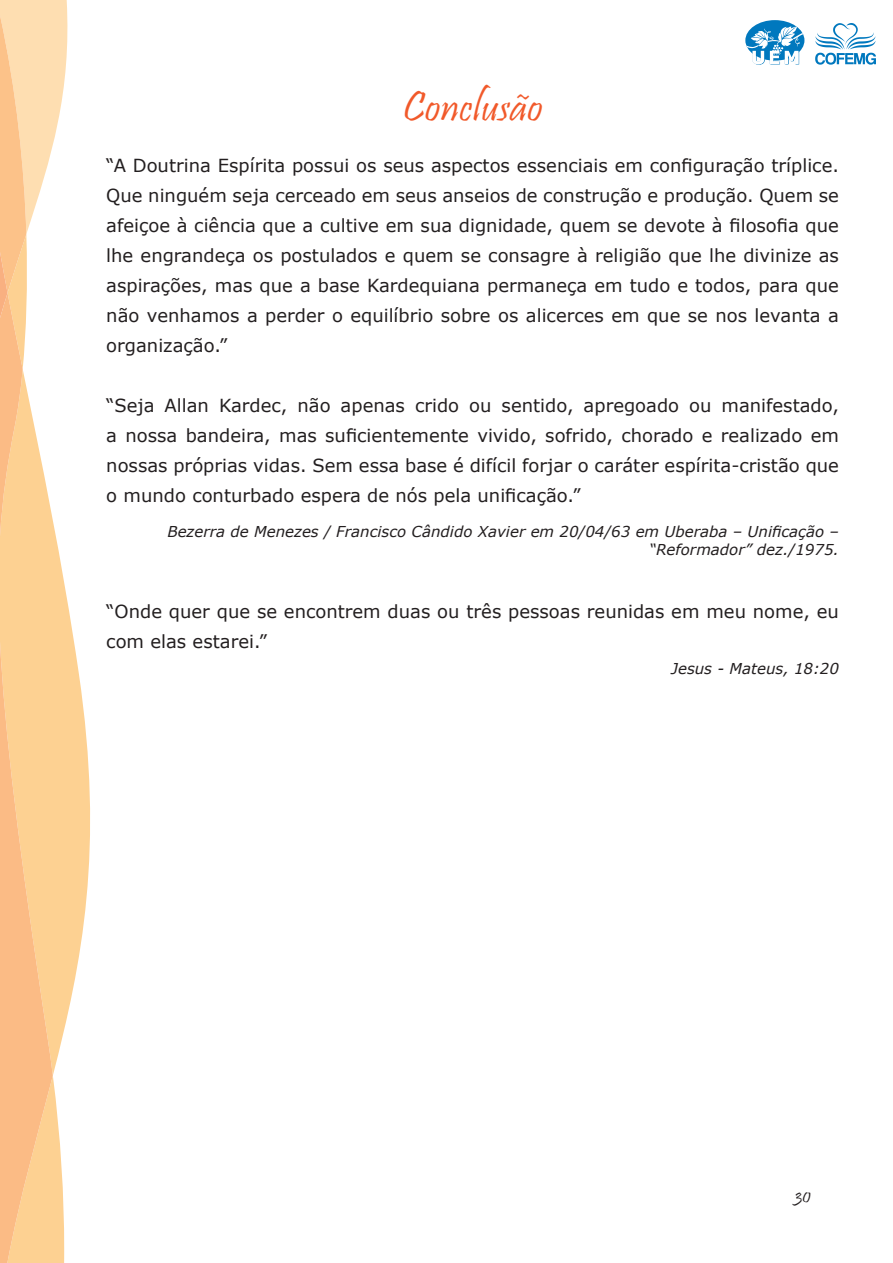
<style>
.page{position:relative;width:893px;height:1263px;background:#fff}
.page>*{position:absolute;margin:0;border:0;box-sizing:border-box;transform-origin:0 0}
.t1{font:43.5px "Pristina";letter-spacing:.01em;color:#f1592a}
.t2{font:19.5px "Pristina";color:#231f20}
.t3{font:18px/30px "Verdana";color:#231f20;text-align:justify}
.t4{font:italic 15px/18px "Verdana";color:#231f20;text-align:right}
</style>
<div class="page">
<svg style="left:64px;top:582px;width:26px;height:448px;fill:#fdd192"></svg>
<svg style="left:53px;top:522px;width:11px;height:741px;background:#fdd7a2"></svg>
<svg style="left:0;top:318px;width:53px;height:945px;background:#fccc95"></svg>
<svg style="left:0;top:0;width:67px;height:318px"></svg>
<svg style="left:815px;top:23px;width:61px;height:42px"></svg>
<svg style="left:745px;top:20px;width:59px;height:45px"></svg>
<h1 class="t1" style="left:403px;top:83px;width:141px">Conclusão</h1>
<p class="t3" style="left:106px;top:150px;width:734px">“A Doutrina Espírita possui os seus aspectos essenciais em configuração tríplice.<br>Que ninguém seja cerceado em seus anseios de construção e produção. Quem se afeiçoe à ciência que a cultive em sua dignidade, quem se devote à filosofia que lhe engrandeça os postulados e quem se consagre à religião que lhe divinize as aspirações, mas que a base Kardequiana permaneça em tudo e todos, para que não venhamos a perder o equilíbrio sobre os alicerces em que se nos levanta a organização.”</p>
<p class="t3" style="left:106px;top:390px;width:734px">“Seja Allan Kardec, não apenas crido ou sentido, apregoado ou manifestado, a nossa bandeira, mas suficientemente vivido, sofrido, chorado e realizado em nossas próprias vidas. Sem essa base é difícil forjar o caráter espírita-cristão que o mundo conturbado espera de nós pela unificação.”</p>
<p class="t4" style="left:167px;top:522px;width:673px">Bezerra de Menezes / Francisco Cândido Xavier em 20/04/63 em Uberaba – Unificação – “Reformador” dez./1975.</p>
<p class="t3" style="left:106px;top:596px;width:734px">“Onde quer que se encontrem duas ou três pessoas reunidas em meu nome, eu com elas estarei.”</p>
<p class="t4" style="left:671px;top:660px;width:169px">Jesus - Mateus, 18:20</p>
<p class="t2" style="left:795px;top:1185px;width:17px">30</p>
</div>
